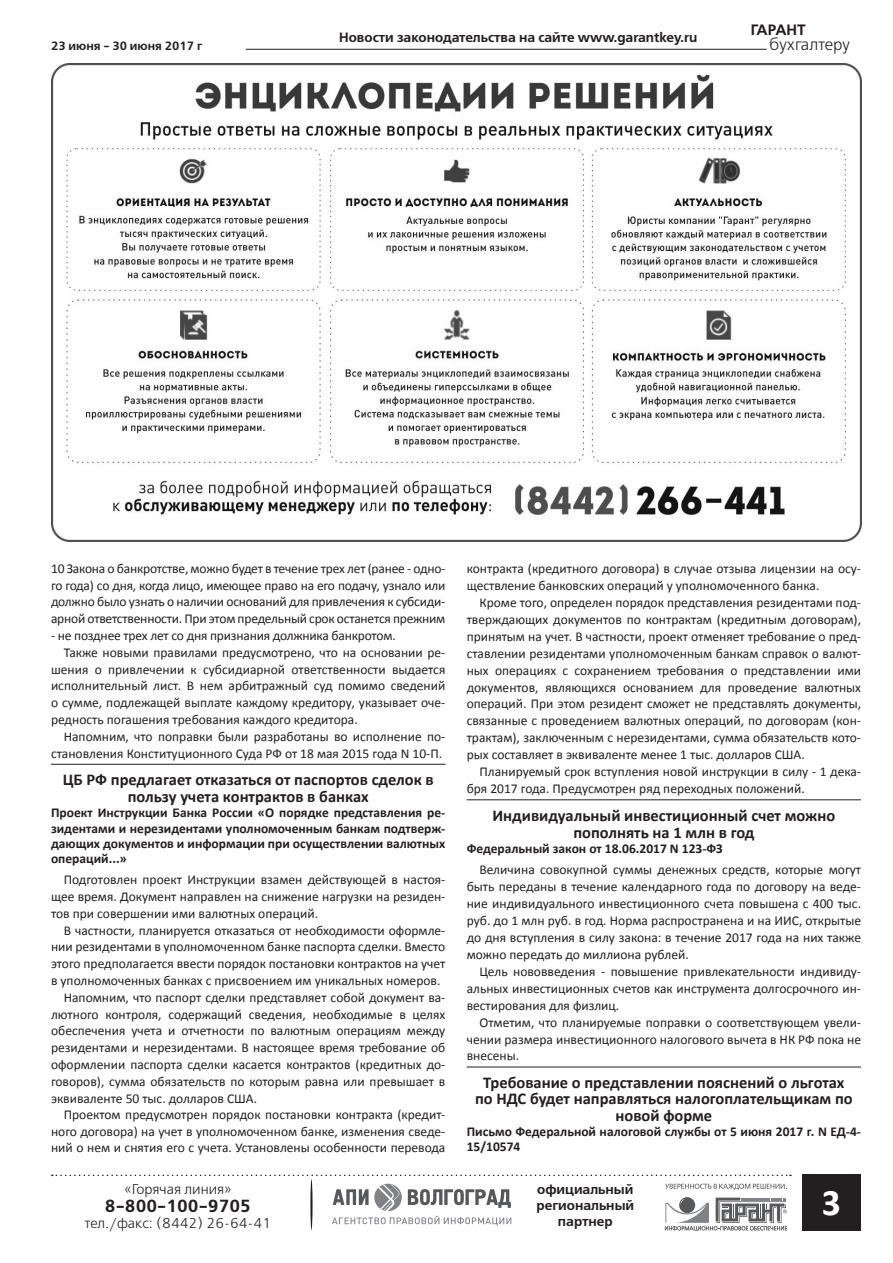
<style>
.page{position:relative;width:893px;height:1263px;background:#fff}
.page>*{position:absolute;margin:0;border:0;box-sizing:border-box;transform-origin:0 0}
.Текст_Маркированный{font:700 37.5px "Calibri";color:#fff}
.t1{font:700 17.55px "Free Set C";color:#231f20}
.Заголовок{font:700 16.5px/16.5px "Calibri";color:#231f20;text-align:center}
.t2{font:16.5px "Free Set C";letter-spacing:-.01em;color:#231f20}
.t3{font:700 15px "Free Set C";color:#231f20}
.t4{font:14.25px "Free Set C";color:#231f20}
.Текст{font:13.5px/16.8px "Calibri";color:#231f20;text-align:justify}
.текст_линейка{font:13.5px/16.8px "Calibri";color:#231f20;text-align:right}
.ПодЗаголовок{font:700 13.5px/15.3px "Calibri";color:#231f20;text-align:justify}
.t5{font:700 13.5px/16.2px "Free Set C";color:#231f20;text-align:center}
.t6{font:700 12px "Free Set C";color:#231f20}
</style>
<div class="page">
<hr style="left:246px;top:49px;width:521px;height:1px;background:#231f20">
<div style="left:802px;top:1174px;width:58px;height:57px;background:#231f20"></div>
<svg style="left:52px;top:1174px;width:739px;height:2px"></svg>
<hr style="left:310px;top:1179px;width:3px;height:51px;background:#231f20;border-radius:50%">
<svg style="left:332px;top:1184px;width:179px;height:42px"></svg>
<svg style="left:665px;top:1197px;width:122px;height:34px"></svg>
<svg style="left:665px;top:1184px;width:122px;height:6px"></svg>
<hr style="left:51px;top:764px;width:394px;height:1px;background:#231f20">
<hr style="left:467px;top:799px;width:394px;height:1px;background:#231f20">
<hr style="left:467px;top:1067px;width:394px;height:1px;background:#231f20">
<img style="left:51px;top:64px;width:810px;height:477px">
<p class="t6" style="left:51px;top:39px;width:153px">23 июня - 30 июня 2017 г</p>
<p class="t5" style="left:339px;top:30px;width:360px">Новости законодательства на сайте www.garantkey.ru</p>
<p class="t3" style="left:751px;top:21px;width:57px">ГАРАНТ</p>
<p class="t2" style="left:770px;top:35px;width:82px">бухгалтеру</p>
<p class="Текст" style="left:51px;top:560px;width:396px">10 Закона о банкротстве, можно будет в течение трех лет (ранее - одно&shy;го года) со дня, когда лицо, имеющее право на его подачу, узнало или должно было узнать о наличии оснований для привлечения к субсиди&shy;арной ответственности. При этом предельный срок останется прежним</p>
<p class="Текст" style="left:51px;top:627px;width:346px">- не позднее трех лет со дня признания должника банкротом.</p>
<p class="Текст" style="left:51px;top:644px;width:396px;text-indent:13px">Также новыми правилами предусмотрено, что на основании ре&shy;шения о привлечении к субсидиарной ответственности выдается исполнительный лист. В нем арбитражный суд помимо сведений о сумме, подлежащей выплате каждому кредитору, указывает оче&shy;редность погашения требования каждого кредитора.</p>
<p class="текст_линейка" style="left:51px;top:728px;width:396px">Напомним, что поправки были разработаны во исполнение по&shy;становления Конституционного Суда РФ от 18 мая 2015 года N 10-П.</p>
<p class="Заголовок" style="left:63px;top:771px;width:373px">ЦБ РФ предлагает отказаться от паспортов сделок в пользу учета контрактов в банках</p>
<p class="ПодЗаголовок" style="left:51px;top:805px;width:396px">Проект Инструкции Банка России «О порядке представления ре&shy;зидентами и нерезидентами уполномоченным банкам подтверж&shy;дающих документов и информации при осуществлении валютных операций...»</p>
<p class="Текст" style="left:51px;top:871px;width:396px;text-indent:13px">Подготовлен проект Инструкции взамен действующей в настоя&shy;щее время. Документ направлен на снижение нагрузки на резиден&shy;тов при совершении ими валютных операций.</p>
<p class="Текст" style="left:51px;top:921px;width:396px;text-indent:13px">В частности, планируется отказаться от необходимости оформле&shy;нии резидентами в уполномоченном банке паспорта сделки. Вместо этого предполагается ввести порядок постановки контрактов на учет в уполномоченных банках с присвоением им уникальных номеров.</p>
<p class="Текст" style="left:51px;top:988px;width:396px;text-indent:13px">Напомним, что паспорт сделки представляет собой документ ва&shy;лютного контроля, содержащий сведения, необходимые в целях обеспечения учета и отчетности по валютным операциям между резидентами и нерезидентами. В настоящее время требование об оформлении паспорта сделки касается контрактов (кредитных до&shy;говоров), сумма обязательств по которым равна или превышает в эквиваленте 50 тыс. долларов США.</p>
<p class="Текст" style="left:51px;top:1106px;width:396px;text-indent:13px">Проектом предусмотрен порядок постановки контракта (кредит&shy;ного договора) на учет в уполномоченном банке, изменения сведе&shy;ний о нем и снятия его с учета. Установлены особенности перевода</p>
<p class="t4" style="left:124px;top:1180px;width:109px">«Горячая линия»</p>
<p class="t1" style="left:105px;top:1195px;width:148px">8-800-100-9705</p>
<p class="t4" style="left:85px;top:1215px;width:188px">тел./факс: (8442) 26-64-41</p>
<p class="Текст" style="left:467px;top:559px;width:396px">контракта (кредитного договора) в случае отзыва лицензии на осу&shy;ществление банковских операций у уполномоченного банка.</p>
<p class="Текст" style="left:467px;top:593px;width:396px;text-indent:13px">Кроме того, определен порядок представления резидентами под&shy;тверждающих документов по контрактам (кредитным договорам), принятым на учет. В частности, проект отменяет требование о пред&shy;ставлении резидентами уполномоченным банкам справок о валют&shy;ных операциях с сохранением требования о представлении ими документов, являющихся основанием для проведение валютных операций. При этом резидент сможет не представлять документы, связанные с проведением валютных операций, по договорам (кон&shy;трактам), заключенным с нерезидентами, сумма обязательств кото&shy;рых составляет в эквиваленте менее 1 тыс. долларов США.</p>
<p class="текст_линейка" style="left:467px;top:763px;width:396px;text-align:left;text-indent:13px">Планируемый срок вступления новой инструкции в силу - 1 дека&shy;бря 2017 года. Предусмотрен ряд переходных положений.</p>
<p class="Заголовок" style="left:492px;top:806px;width:344px;line-height:17px">Индивидуальный инвестиционный счет можно пополнять на 1 млн в год</p>
<p class="ПодЗаголовок" style="left:467px;top:841px;width:257px">Федеральный закон от 18.06.2017 N 123-ФЗ</p>
<p class="Текст" style="left:467px;top:861px;width:396px;text-indent:13px">Величина совокупной суммы денежных средств, которые могут быть переданы в течение календарного года по договору на веде&shy;ние индивидуального инвестиционного счета повышена с 400 тыс. руб. до 1 млн руб. в год. Норма распространена и на ИИС, открытые до дня вступления в силу закона: в течение 2017 года на них также можно передать до миллиона рублей.</p>
<p class="Текст" style="left:467px;top:963px;width:396px;text-indent:13px">Цель нововведения - повышение привлекательности индивиду&shy;альных инвестиционных счетов как инструмента долгосрочного ин&shy;вестирования для физлиц.</p>
<p class="текст_линейка" style="left:467px;top:1014px;width:396px;text-align:justify;text-indent:13px">Отметим, что планируемые поправки о соответствующем увели&shy;чении размера инвестиционного налогового вычета в НК РФ пока не внесены.</p>
<p class="Заголовок" style="left:475px;top:1073px;width:379px">Требование о представлении пояснений о льготах по НДС будет направляться налогоплательщикам по новой форме</p>
<p class="ПодЗаголовок" style="left:467px;top:1123px;width:396px">Письмо Федеральной налоговой службы от 5 июня 2017 г. N ЕД-4-<br>15/10574</p>
<p class="t5" style="left:536px;top:1181px;width:99px">официальный региональный партнер</p>
<p class="Текст_Маркированный" style="left:822px;top:1176px;width:21px">3</p>
</div>
